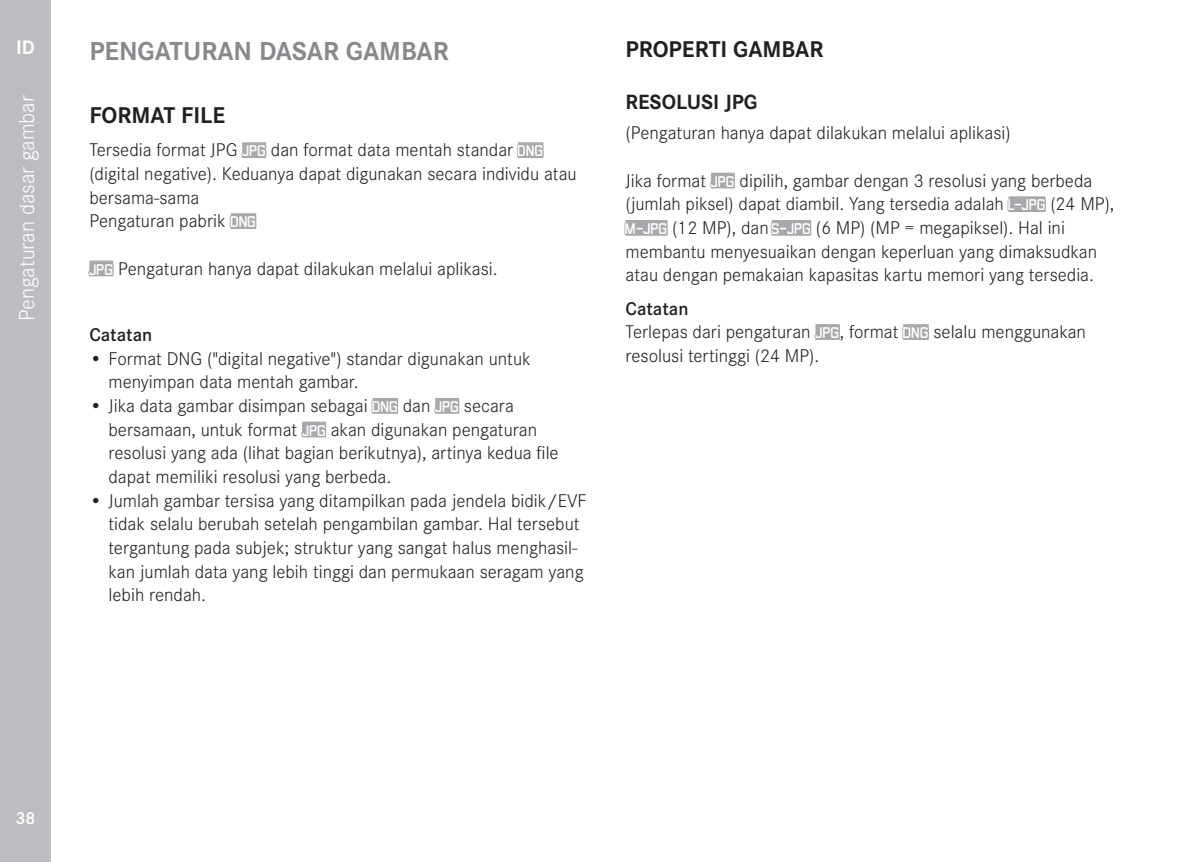
<style>
.page{position:relative;width:1200px;height:862px;background:#fff}
.page>*{position:absolute;margin:0;border:0;box-sizing:border-box;transform-origin:0 0}
.Heading____Chapter{font:700 27px "Corporate S";color:#87898c}
.Heading____Heading_0{font:700 23.62px "Corporate S";color:#231f20}
.t1{font:300 22.5px "Corporate S";color:#fff}
.Heading____Heading_0-2{font:700 21.38px "Corporate S";color:#231f20}
.t2{font:700 20.25px "Corporate S";color:#fff}
.Text____Body_Text{font:300 19.12px/23.6px "Corporate S";color:#231f20}
.Heading____Note_Head{font:600 19.12px "Corporate S";color:#231f20}
.t3{font:600 18px "Corporate S";color:#fff}
.s1{font-family:"LG1054";font-weight:400;font-size:13.5px;color:#fff}
</style>
<div class="page">
<div style="left:0;top:0;width:51px;height:861px;background:#bcbdc0"></div>
<svg style="left:241px;top:142px;width:26px;height:16px"></svg>
<svg style="left:517px;top:142px;width:27px;height:16px"></svg>
<svg style="left:229px;top:213px;width:28px;height:16px"></svg>
<svg style="left:88px;top:260px;width:26px;height:17px"></svg>
<svg style="left:371px;top:398px;width:27px;height:16px"></svg>
<svg style="left:434px;top:398px;width:26px;height:16px"></svg>
<svg style="left:301px;top:421px;width:26px;height:17px"></svg>
<div style="left:710px;top:172px;width:24px;height:16px;background:#e1e1e3"></div>
<svg style="left:709px;top:173px;width:26px;height:16px"></svg>
<svg style="left:1007px;top:196px;width:39px;height:16px"></svg>
<svg style="left:624px;top:220px;width:44px;height:16px"></svg>
<svg style="left:770px;top:220px;width:42px;height:16px"></svg>
<svg style="left:814px;top:324px;width:26px;height:16px"></svg>
<svg style="left:902px;top:324px;width:27px;height:16px"></svg>
<p class="t2" style="left:16px;top:32px;width:20px">ID</p>
<p class="t1" style="left:11px;top:321px;width:227px;rotate:-90deg">Pengaturan dasar gambar</p>
<p class="Heading____Chapter" style="left:89px;top:29px;width:361px">PENGATURAN DASAR GAMBAR</p>
<p class="Heading____Heading_0" style="left:89px;top:97px;width:137px">FORMAT FILE</p>
<p class="Text____Body_Text" style="left:89px;top:137px;width:488px">Tersedia format JPG <span class="s1">JPG</span> dan format data mentah standar <span class="s1">DNG </span>(digital negative). Keduanya dapat digunakan secara individu atau bersama-sama</p>
<p class="Text____Body_Text" style="left:89px;top:208px;width:168px">Pengaturan pabrik <span class="s1">DNG</span></p>
<p class="Text____Body_Text" style="left:89px;top:255px;width:410px"><span class="s1">JPG</span> Pengaturan hanya dapat dilakukan melalui aplikasi.</p>
<p class="Heading____Note_Head" style="left:89px;top:320px;width:64px">Catatan</p>
<p class="Text____Body_Text" style="left:108px;top:345px;width:424px;text-indent:-19px">• Format DNG ("digital negative") standar digunakan untuk menyimpan data mentah gambar.</p>
<p class="Text____Body_Text" style="left:108px;top:392px;width:451px;text-indent:-19px">• Jika data gambar disimpan sebagai <span class="s1">DNG</span> dan <span class="s1">JPG</span> secara bersamaan, untuk format <span class="s1">JPG</span> akan digunakan pengaturan resolusi yang ada (lihat bagian berikutnya), artinya kedua file dapat memiliki resolusi yang berbeda.</p>
<p class="Text____Body_Text" style="left:108px;top:487px;width:479px;text-indent:-19px">• Jumlah gambar tersisa yang ditampilkan pada jendela bidik/EVF tidak selalu berubah setelah pengambilan gambar. Hal tersebut tergantung pada subjek; struktur yang sangat halus menghasil&shy;kan jumlah data yang lebih tinggi dan permukaan seragam yang lebih rendah.</p>
<p class="Heading____Heading_0" style="left:625px;top:30px;width:199px">PROPERTI GAMBAR</p>
<p class="Heading____Heading_0-2" style="left:625px;top:85px;width:134px">RESOLUSI JPG</p>
<p class="Text____Body_Text" style="left:625px;top:120px;width:386px">(Pengaturan hanya dapat dilakukan melalui aplikasi)</p>
<p class="Text____Body_Text" style="left:625px;top:167px;width:490px">Jika format <span class="s1">JPG</span> dipilih, gambar dengan 3 resolusi yang berbeda (jumlah piksel) dapat diambil. Yang tersedia adalah <span class="s1">L-JPG</span> (24 MP), <span class="s1">M-JPG</span> (12 MP), dan <span class="s1">S-JPG</span> (6 MP) (MP = megapiksel). Hal ini membantu menyesuaikan dengan keperluan yang dimaksudkan atau dengan pemakaian kapasitas kartu memori yang tersedia.</p>
<p class="Heading____Note_Head" style="left:625px;top:294px;width:64px">Catatan</p>
<p class="Text____Body_Text" style="left:625px;top:319px;width:462px">Terlepas dari pengaturan <span class="s1">JPG</span>, format <span class="s1">DNG</span> selalu menggunakan resolusi tertinggi (24 MP).</p>
<p class="t3" style="left:16px;top:803px;width:21px">38</p>
</div>
